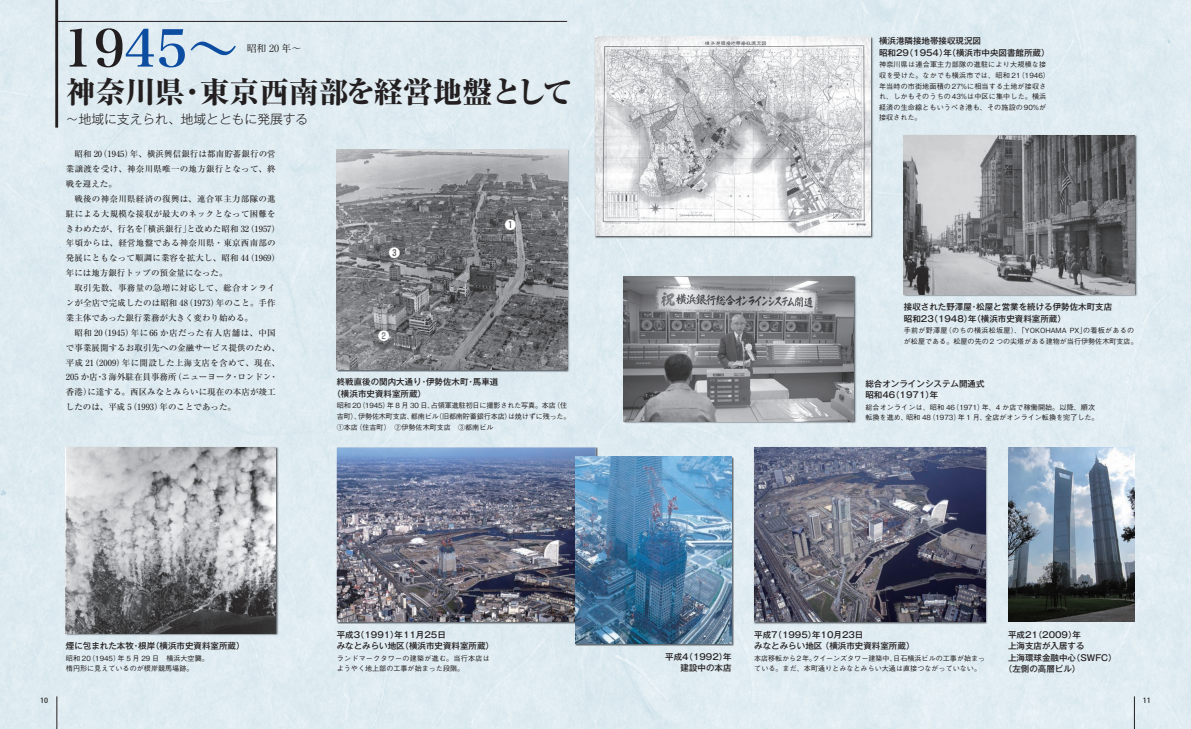
<style>
.page{position:relative;width:1191px;height:729px;background:#fff}
.page>*{position:absolute;margin:0;border:0;box-sizing:border-box;transform-origin:0 0}
.t1{font:51px "Hira Min Pro W6";color:#231f20}
.t2{font:800 29.8px "Ryumin Pro";color:#231f20}
.t3{font:300 12.8px "Gothic MB101 Pro";color:#231f20}
.t4{font:700 11.3px "Shin Go Pro De";color:#fff}
.t5{font:700 9.9px "A1 Mincho Std";color:#231f20}
.t6{font:500 8.5px/11.3px "Gothic MB101 Pro";color:#231f20}
.t7{font:500 8.5px/14.9px "Ryumin Pro";letter-spacing:.01em;color:#231f20;text-align:justify}
.t8{font:500 8.5px/14.9px "Ryumin Pro";letter-spacing:.03em;color:#231f20}
.t9{font:500 7.1px/10.6px "Gothic BBB Pro";color:#231f20}
.t10{font:500 7.1px/10.6px "Gothic BBB Pro";letter-spacing:.02em;color:#231f20}
.t11{font:500 7.1px/10.6px "Gothic BBB Pro";letter-spacing:-.02em;color:#231f20}
.t12{font:500 7.1px/10.6px "Gothic BBB Pro";letter-spacing:.03em;color:#231f20}
.t13{font:500 7.1px "Koz Go Pro";color:#231f20}
.s1{color:#0d4da1}
.s2{font-family:"Hira Min Pro W3";color:#0d4da1}
</style>
<div class="page">
<div style="left:0;top:0;width:245px;height:451px;background:#deebf1"></div>
<div style="left:560px;top:0;width:631px;height:69px;background:#dfecf1"></div>
<div style="left:560px;top:69px;width:35px;height:378px;background:#deebf1"></div>
<div style="left:873px;top:69px;width:318px;height:70px;background:#dfebf1"></div>
<div style="left:841px;top:139px;width:69px;height:308px;background:#dfecf1"></div>
<div style="left:1121px;top:139px;width:70px;height:590px;background:#e0ecf2"></div>
<div style="left:245px;top:173px;width:105px;height:556px;background:#dfecf1"></div>
<div style="left:595px;top:238px;width:246px;height:39px;background:#dfecf1"></div>
<div style="left:595px;top:277px;width:35px;height:179px;background:#dfecf1"></div>
<div style="left:0;top:451px;width:70px;height:278px;background:#deebf1"></div>
<div style="left:981px;top:451px;width:140px;height:278px;background:#e1edf2"></div>
<div style="left:701px;top:485px;width:69px;height:244px;background:#e1edf2"></div>
<div style="left:350px;top:624px;width:245px;height:105px;background:#dfecf1"></div>
<div style="left:595px;top:646px;width:106px;height:83px;background:#deebf1"></div>
<img style="left:65px;top:447px;width:213px;height:188px">
<img style="left:66px;top:447px;width:210px;height:186px">
<img style="left:336px;top:149px;width:234px;height:223px">
<img style="left:337px;top:150px;width:230px;height:219px">
<img style="left:336px;top:482px;width:33px;height:142px">
<img style="left:369px;top:621px;width:206px;height:3px">
<img style="left:337px;top:447px;width:258px;height:174px">
<img style="left:623px;top:276px;width:233px;height:147px">
<img style="left:624px;top:276px;width:229px;height:145px">
<img style="left:753px;top:447px;width:235px;height:177px">
<img style="left:754px;top:447px;width:231px;height:174px">
<img style="left:595px;top:36px;width:278px;height:202px">
<img style="left:595px;top:37px;width:275px;height:198px">
<img style="left:903px;top:135px;width:234px;height:162px">
<img style="left:904px;top:135px;width:230px;height:159px">
<img style="left:1008px;top:447px;width:126px;height:174px">
<img style="left:575px;top:456px;width:159px;height:190px">
<img style="left:575px;top:456px;width:156px;height:187px">
<hr style="left:55px;top:0;width:3px;height:128px;background:#231f20">
<hr style="left:57px;top:21px;width:510px;height:1px;background:#231f20">
<hr style="left:57px;top:696px;width:1px;height:33px;background:#231f20">
<hr style="left:1134px;top:696px;width:1px;height:33px;background:#231f20">
<h1 class="t1" style="left:62px;top:3px;width:178px">19<span class="s1">45</span><span class="s2">～</span></h1>
<p class="t5" style="left:247px;top:40px;width:56px">昭和 20 年～</p>
<h2 class="t2" style="left:66px;top:68px;width:508px">神奈川県・東京西南部を経営地盤として</h2>
<h3 class="t3" style="left:66px;top:108px;width:244px">〜地域に支えられ、地域とともに発展する</h3>
<p class="t7" style="left:66px;top:146px;width:211px;text-indent:9px">昭和 20（1945）年、横浜興信銀行は都南貯蓄銀行の営業譲渡を受け、神奈川県唯一の地方銀行となって、終戦を迎えた。</p>
<p class="t8" style="left:66px;top:190px;width:216px;text-indent:9px">戦後の神奈川県経済の復興は、連合軍主力部隊の進駐による大規模な接収が最大のネックとなって困難をきわめたが、行名を｢横浜銀行｣と改めた昭和 32（1957）年頃からは、経営地盤である神奈川県・東京西南部の発展にともなって順調に業容を拡大し、昭和 44（1969）年には地方銀行トップの預金量になった。</p>
<p class="t7" style="left:66px;top:280px;width:211px;text-indent:9px">取引先数、事務量の急増に対応して、総合オンラインが全店で完成したのは昭和 48（1973）年のこと。手作業主体であった銀行業務が大きく変わり始める。</p>
<p class="t7" style="left:66px;top:324px;width:216px;text-align:left;text-indent:9px">昭和 20（1945）年に66 か店だった有人店舗は、中国で事業展開するお取引先への金融サービス提供のため、平成 21（2009）年に開設した上海支店を含めて、現在、<br>205 か店・3 海外駐在員事務所（ニューヨーク・ロンドン・香港）に達する。西区みなとみらいに現在の本店が竣工したのは、平成 5（1993）年のことであった。</p>
<h3 class="t4" style="left:505px;top:215px;width:13px">❶</h3>
<h3 class="t4" style="left:389px;top:244px;width:13px">❸</h3>
<h3 class="t4" style="left:378px;top:326px;width:13px">❷</h3>
<p class="t6" style="left:332px;top:375px;width:167px;text-indent:4px">終戦直後の関内大通り・伊勢佐木町・馬車道（横浜市史資料室所蔵）</p>
<p class="t11" style="left:337px;top:399px;width:235px">昭和 20（1945）年 8 月 30 日、占領軍進駐初日に撮影された写真。本店（住吉町）、伊勢佐木町支店、都南ビル（旧都南貯蓄銀行本店）は焼けずに残った。<br>①本店（住吉町）　②伊勢佐木町支店　③都南ビル</p>
<p class="t6" style="left:66px;top:639px;width:180px">煙に包まれた本牧・根岸（横浜市史資料室所蔵）</p>
<p class="t9" style="left:66px;top:651px;width:144px">昭和 20（1945）年 5 月 29 日　横浜大空襲。楕円形に見えているのが根岸競馬場跡。</p>
<p class="t6" style="left:337px;top:628px;width:159px">平成3（1991）年11月25日<br>みなとみらい地区（横浜市史資料室所蔵）</p>
<p class="t12" style="left:337px;top:651px;width:155px">ランドマークタワーの建築が進む。当行本店はようやく地上部の工事が始まった段階。</p>
<p class="t6" style="left:879px;top:34px;width:172px">横浜港隣接地帯接収現況図<br>昭和29（1954）年（横浜市中央図書館所蔵）</p>
<p class="t10" style="left:879px;top:58px;width:172px">神奈川県は連合軍主力部隊の進駐により大規模な接収を受けた。なかでも横浜市では、昭和 21（1946）年当時の市街地面積の27%に相当する土地が接収され、しかもそのうちの43%は中区に集中した。横浜経済の生命線ともいうべき港も、その施設の90%が接収された。</p>
<p class="t6" style="left:904px;top:300px;width:210px">接収された野澤屋・松屋と営業を続ける伊勢佐木町支店昭和23（1948）年（横浜市史資料室所蔵）</p>
<p class="t9" style="left:904px;top:324px;width:235px">手前が野澤屋（のちの横浜松坂屋）、「YOKOHAMA PX」の看板があるのが松屋である。松屋の先の2 つの尖塔がある建物が当行伊勢佐木町支店。</p>
<p class="t6" style="left:865px;top:377px;width:121px">総合オンラインシステム開通式昭和46（1971）年</p>
<p class="t9" style="left:865px;top:401px;width:235px">総合オンラインは、昭和 46（1971）年、4 か店で稼働開始。以降、順次転換を進め、昭和 48（1973）年 1 月、全店がオンライン転換を完了した。</p>
<p class="t6" style="left:665px;top:650px;width:68px;text-align:right">平成4（1992）年建設中の本店</p>
<p class="t6" style="left:754px;top:628px;width:162px">平成7（1995）年10月23日<br>みなとみらい地区 （横浜市史資料室所蔵）</p>
<p class="t9" style="left:754px;top:651px;width:233px">本店移転から2年。クイーンズタワー建築中、日石横浜ビルの工事が始まっている。まだ、本町通りとみなとみらい大通は直接つながっていない。</p>
<p class="t6" style="left:1008px;top:628px;width:74px">平成21（2009）年</p>
<p class="t6" style="left:1008px;top:639px;width:78px">上海支店が入居する</p>
<p class="t6" style="left:1008px;top:650px;width:110px">上海環球金融中心（SWFC）</p>
<p class="t6" style="left:1003px;top:662px;width:78px">（左側の高層ビル）</p>
<p class="t13" style="left:40px;top:695px;width:9px">10</p>
<p class="t13" style="left:1142px;top:695px;width:9px">11</p>
</div>
